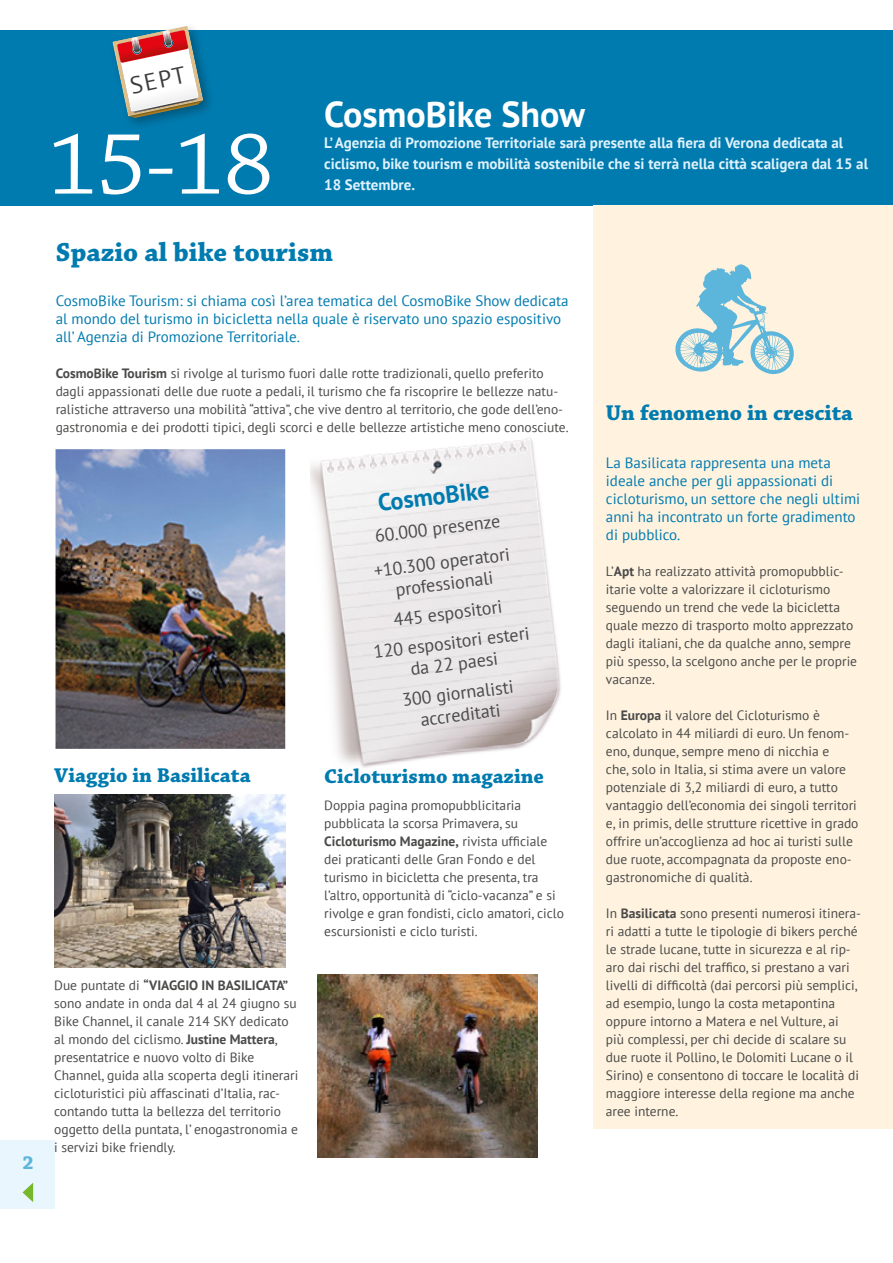
<style>
.page{position:relative;width:893px;height:1263px;background:#fff}
.page>*{position:absolute;margin:0;border:0;box-sizing:border-box;transform-origin:0 0}
.t1{font:93px "Chaparral Pro";color:#fff}
.t2{font:700 36px "PT Sans";color:#fff}
.t3{font:700 27.45px "Chaparral Pro";color:#007baf}
.t4{font:700 24px "PT Sans";color:#007baf}
.t5{font:23.55px "PT Sans";color:#3c3c3b}
.t6{font:700 22.5px "Chaparral Pro";color:#007baf}
.t7{font:700 21px "Chaparral Pro";color:#007baf}
.t8{font:700 19.8px "Chaparral Pro";color:#5cb5db}
.t9{font:18px/29.5px "PT Sans";color:#4a4a49;text-align:center}
.t10{font:15px/18px "PT Sans";color:#007baf}
.t11{font:700 15px/21px "PT Sans";color:#dff2fd}
.t12{font:13.5px/18px "PT Sans";color:#4a4a49}
.s1{font-weight:700}
</style>
<div class="page">
<div style="left:0;top:30px;width:893px;height:176px;background:#007baf"></div>
<div style="left:0;top:1140px;width:54px;height:68px;background:#eaf6fe"></div>
<svg style="left:23px;top:1183px;width:10px;height:19px"></svg>
<div style="left:594px;top:206px;width:299px;height:923px;background:#fff3e0"></div>
<img style="left:54px;top:795px;width:231px;height:173px">
<img style="left:56px;top:449px;width:229px;height:300px">
<svg style="left:675px;top:264px;width:119px;height:110px"></svg>
<img style="left:317px;top:974px;width:221px;height:183px">
<div style="left:108px;top:21px;width:108px;height:110px;background:#000;opacity:.3"></div>
<svg style="left:112px;top:26px;width:91px;height:92px"></svg>
<img style="left:310px;top:438px;width:251px;height:330px">
<h3 class="t8" style="left:23px;top:1151px;width:13px">2</h3>
<h3 class="t5" style="left:127px;top:71px;width:57px;rotate:-12deg">SEPT</h3>
<h1 class="t1" style="left:49px;top:113px;width:226px">15-18</h1>
<h2 class="t2" style="left:324px;top:91px;width:262px">CosmoBike Show</h2>
<p class="t11" style="left:324px;top:132px;width:545px">L’ Agenzia di Promozione Territoriale sarà presente alla fiera di Verona dedicata al ciclismo, bike tourism e mobilità sostenibile che si terrà nella città scaligera dal 15 al</p>
<p class="t11" style="left:324px;top:174px;width:92px">18 Settembre.</p>
<h3 class="t3" style="left:56px;top:236px;width:279px">Spazio al bike tourism</h3>
<p class="t10" style="left:56px;top:291px;width:514px">CosmoBike Tourism: si chiama così l’area tematica del CosmoBike Show dedicata al mondo del turismo in bicicletta nella quale è riservato uno spazio espositivo all’ Agenzia di Promozione Territoriale.</p>
<p class="t12" style="left:56px;top:364px;width:514px"><span class="s1">CosmoBike Tourism</span> si rivolge al turismo fuori dalle rotte tradizionali, quello preferito dagli appassionati delle due ruote a pedali, il turismo che fa riscoprire le bellezze natu&shy;ralistiche attraverso una mobilità “attiva”, che vive dentro al territorio, che gode dell’eno&shy;gastronomia e dei prodotti tipici, degli scorci e delle bellezze artistiche meno conosciute.</p>
<h3 class="t7" style="left:54px;top:763px;width:198px">Viaggio in Basilicata</h3>
<p class="t12" style="left:54px;top:976px;width:246px">Due puntate di <span class="s1">“VIAGGIO IN BASILICATA” </span>sono andate in onda dal 4 al 24 giugno su Bike Channel, il canale 214 SKY dedicato al mondo del ciclismo. <span class="s1">Justine Mattera</span>, presentatrice e nuovo volto di Bike Channel, guida alla scoperta degli itinerari cicloturistici più affascinati d’Italia, rac&shy;contando tutta la bellezza del territorio oggetto della puntata, l’ enogastronomia e i servizi bike friendly.</p>
<h3 class="t4" style="left:376px;top:487px;width:114px;rotate:-7deg">CosmoBike</h3>
<h3 class="t9" style="left:368px;top:519px;width:138px;line-height:34.3px;text-align:left;rotate:-7deg">60.000 presenze +10.300 operatori</h3>
<h3 class="t9" style="left:365px;top:578px;width:158px;rotate:-7deg">professionali<br>445 espositori<br>120 espositori esteri</h3>
<h3 class="t9" style="left:397px;top:655px;width:113px;rotate:-7deg">da 22 paesi<br>300 giornalisti</h3>
<h3 class="t9" style="left:419px;top:704px;width:82px;rotate:-7deg">accreditati</h3>
<h3 class="t7" style="left:324px;top:764px;width:221px">Cicloturismo magazine</h3>
<p class="t12" style="left:324px;top:796px;width:241px">Doppia pagina promopubblicitaria pubblicata la scorsa Primavera, su <span class="s1">Cicloturismo Magazine,</span> rivista ufficiale dei praticanti delle Gran Fondo e del turismo in bicicletta che presenta, tra l’altro, opportunità di “ciclo-vacanza” e si rivolge e gran fondisti, ciclo amatori, ciclo escursionisti e ciclo turisti.</p>
<h3 class="t6" style="left:606px;top:400px;width:249px">Un fenomeno in crescita</h3>
<p class="t10" style="left:606px;top:453px;width:256px">La Basilicata rappresenta una meta ideale anche per gli appassionati di cicloturismo, un settore che negli ultimi anni ha incontrato un forte gradimento di pubblico.</p>
<p class="t12" style="left:606px;top:562px;width:253px">L’<span class="s1">Apt</span> ha realizzato attività promopubblic&shy;itarie volte a valorizzare il cicloturismo seguendo un trend che vede la bicicletta quale mezzo di trasporto molto apprezzato dagli italiani, che da qualche anno, sempre più spesso, la scelgono anche per le proprie vacanze.</p>
<p class="t12" style="left:606px;top:706px;width:254px">In <span class="s1">Europa</span> il valore del Cicloturismo è calcolato in 44 miliardi di euro. Un fenom&shy;eno, dunque, sempre meno di nicchia e<br>che, solo in Italia, si stima avere un valore potenziale di 3,2 miliardi di euro, a tutto vantaggio dell’economia dei singoli territori e, in primis, delle strutture ricettive in grado offrire un’accoglienza ad hoc ai turisti sulle due ruote, accompagnata da proposte eno&shy;gastronomiche di qualità.</p>
<p class="t12" style="left:606px;top:904px;width:257px">In <span class="s1">Basilicata</span> sono presenti numerosi itinera&shy;ri adatti a tutte le tipologie di bikers perché le strade lucane, tutte in sicurezza e al rip&shy;aro dai rischi del traffico, si prestano a vari livelli di difficoltà (dai percorsi più semplici, ad esempio, lungo la costa metapontina oppure intorno a Matera e nel Vulture, ai<br>più complessi, per chi decide di scalare su due ruote il Pollino, le Dolomiti Lucane o il Sirino) e consentono di toccare le località di maggiore interesse della regione ma anche aree interne.</p>
</div>
